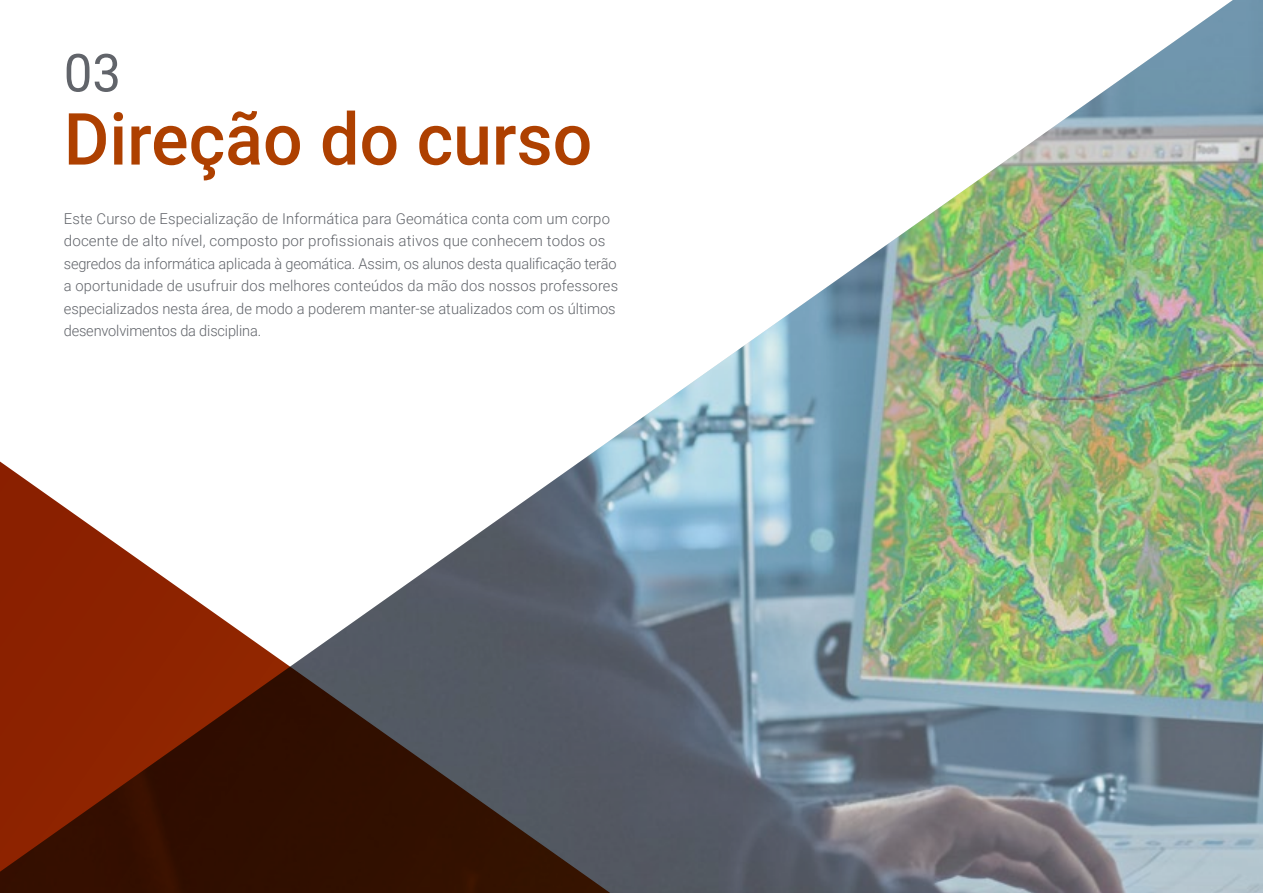
<style>
.page{position:relative;width:1263px;height:893px;background:#fff}
.page>*{position:absolute;margin:0;border:0;box-sizing:border-box;transform-origin:0 0}
.t1{font:500 72px "Roboto";color:#ae4000}
.t2{font:52.5px "Roboto";color:#61646a}
.t3{font:300 15px/22.5px "Roboto";letter-spacing:.005em;color:#61646a}
</style>
<div class="page">
<img style="left:602px;top:0;width:661px;height:893px">
<svg style="left:0;top:446px;width:640px;height:447px"></svg>
<h2 class="t2" style="left:64px;top:36px;width:59px">03</h2>
<h1 class="t1" style="left:64px;top:89px;width:530px">Direção do curso</h1>
<p class="t3" style="left:64px;top:207px;width:556px">Este Curso de Especialização de Informática para Geomática conta com um corpo docente de alto nível, composto por profissionais ativos que conhecem todos os segredos da informática aplicada à geomática. Assim, os alunos desta qualificação terão a oportunidade de usufruir dos melhores conteúdos da mão dos nossos professores especializados nesta área, de modo a poderem manter-se atualizados com os últimos desenvolvimentos da disciplina.</p>
</div>
